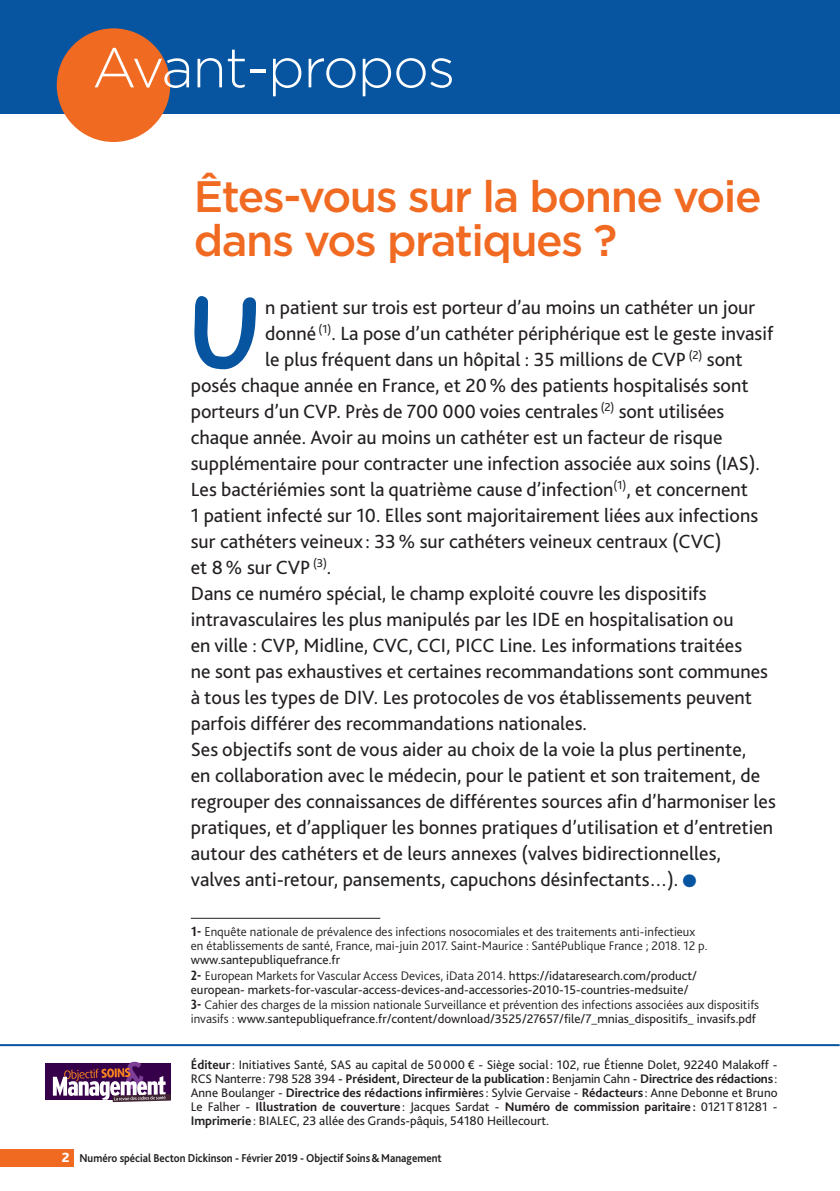
<style>
.page{position:relative;width:840px;height:1191px;background:#fff}
.page>*{position:absolute;margin:0;border:0;box-sizing:border-box;transform-origin:0 0}
.t1{font:700 94.4px "Comic Sans MS";color:#0755a0}
.t2{font:300 56px "Gotham";letter-spacing:-.025em;color:#fff}
.t3{font:500 44px/44px "Gotham";letter-spacing:-.035em;color:#f16a22}
.t4{font:20px "Bliss 2";color:#231f20}
.t5{font:13px/14px "Bliss 2";color:#231f20;text-align:justify}
.t6{font:300 13px/14px "Bliss 2";color:#231f20}
.t7{font:700 12px "Bliss 2";color:#231f20;scale:.9 1}
.s1{color:#0755a0}
.s2{font-family:"Dax OT";font-weight:700;font-stretch:condensed;font-size:13.6px}
.s3{font-size:13.6px}
.s4{font-weight:300}
.s5{font-weight:400}
.s6{font-weight:700}
.s7{font-weight:500}
.s8{font-weight:800;font-size:14px;color:#fff}
</style>
<div class="page">
<div style="left:0;top:0;width:839px;height:113px;background:#0755a0"></div>
<div style="left:0;top:1149px;width:74px;height:17px;background:#f16a22"></div>
<div style="left:57px;top:28px;width:113px;height:114px;background:#f16a22;border-radius:50%"></div>
<hr style="left:0;top:1044px;width:839px;height:2px;background:#0755a0">
<hr style="left:191px;top:917px;width:189px;height:1px;background:#231f20">
<div style="left:46px;top:1063px;width:125px;height:36px;background:#36004a"></div>
<svg style="left:53px;top:1061px;width:118px;height:41px"></svg>
<h2 class="t2" style="left:92px;top:48px;width:364px">Avant-propos</h2>
<h3 class="t3" style="left:194px;top:178px;width:569px">Êtes-vous sur la bonne voie dans vos pratiques ?</h3>
<h1 class="t1" style="left:191px;top:278px;width:71px">U</h1>
<p class="t4" style="left:265px;top:300px;width:491px">n patient sur trois est porteur d’au moins un cathéter un jour</p>
<p class="t4" style="left:265px;top:326px;width:509px">donné <sup>(1)</sup>. La pose d’un cathéter périphérique est le geste invasif</p>
<p class="t4" style="left:265px;top:352px;width:479px">le plus fréquent dans un hôpital : 35 millions de CVP <sup>(2)</sup> sont</p>
<p class="t4" style="left:191px;top:378px;width:559px">posés chaque année en France, et 20% des patients hospitalisés sont</p>
<p class="t4" style="left:191px;top:404px;width:534px">porteurs d’un CVP. Près de 700 000 voies centrales <sup>(2)</sup> sont utilisées</p>
<p class="t4" style="left:191px;top:430px;width:533px">chaque année. Avoir au moins un cathéter est un facteur de risque</p>
<p class="t4" style="left:191px;top:456px;width:570px">supplémentaire pour contracter une infection associée aux soins (IAS).</p>
<p class="t4" style="left:191px;top:482px;width:558px">Les bactériémies sont la quatrième cause d’infection<sup>(1)</sup>, et concernent</p>
<p class="t4" style="left:191px;top:508px;width:568px">1 patient infecté sur 10. Elles sont majoritairement liées aux infections</p>
<p class="t4" style="left:191px;top:534px;width:532px">sur cathéters veineux : 33% sur cathéters veineux centraux (CVC)</p>
<p class="t4" style="left:191px;top:560px;width:142px">et 8% sur CVP <sup>(3)</sup>.</p>
<p class="t4" style="left:191px;top:586px;width:517px">Dans ce numéro spécial, le champ exploité couvre les dispositifs</p>
<p class="t4" style="left:191px;top:612px;width:544px">intravasculaires les plus manipulés par les IDE en hospitalisation ou</p>
<p class="t4" style="left:191px;top:638px;width:552px">en ville : CVP, Midline, CVC, CCI, PICC Line. Les informations traitées</p>
<p class="t4" style="left:191px;top:664px;width:578px">ne sont pas exhaustives et certaines recommandations sont communes</p>
<p class="t4" style="left:191px;top:690px;width:562px">à tous les types de DIV. Les protocoles de vos établissements peuvent</p>
<p class="t4" style="left:191px;top:716px;width:397px">parfois différer des recommandations nationales.</p>
<p class="t4" style="left:191px;top:742px;width:556px">Ses objectifs sont de vous aider au choix de la voie la plus pertinente,</p>
<p class="t4" style="left:191px;top:768px;width:570px">en collaboration avec le médecin, pour le patient et son traitement, de</p>
<p class="t4" style="left:191px;top:794px;width:586px">regrouper des connaissances de différentes sources afin d’harmoniser les</p>
<p class="t4" style="left:191px;top:820px;width:583px">pratiques, et d’appliquer les bonnes pratiques d’utilisation et d’entretien</p>
<p class="t4" style="left:191px;top:846px;width:531px">autour des cathéters et de leurs annexes (valves bidirectionnelles,</p>
<p class="t4" style="left:191px;top:872px;width:507px">valves anti-retour, pansements, capuchons désinfectants…). <span class="s1">●</span></p>
<p class="t6" style="left:191px;top:925px;width:518px"><span class="s2">1-</span> <span class="s3">E</span>nquête nationale de prévalence des infections nosocomiales et des traitements anti-infectieux en établissements de santé, France, mai-juin 2017. Saint-Maurice : SantéPublique France ; 2018. 12 p.</p>
<p class="t5" style="left:191px;top:953px;width:507px;line-height:15.8px">www.santepubliquefrance.fr<br><span class="s2">2-</span> <span class="s4">European Markets for Vascular Access Devices, iData 2014.</span> https://idataresearch.com/product/</p>
<p class="t6" style="left:191px;top:982px;width:569px;line-height:15.8px"><span class="s5">european- markets-for-vascular-access-devices-and-accessories-2010-15-countries-medsuite/<br></span><span class="s2">3-</span> Cahier des charges de la mission nationale Surveillance et prévention des infections associées aux dispositifs</p>
<p class="t5" style="left:191px;top:1013px;width:566px"><span class="s4">invasifs :</span> www.santepubliquefrance.fr/content/download/3525/27657/file/7_mnias_dispositifs_ invasifs.pdf</p>
<p class="t5" style="left:191px;top:1059px;width:588px"><span class="s6">Éditeur</span>: Initiatives Santé, SAS au capital de 50000 € - Siège social: 102, rue Étienne Dolet, 92240 Malakoff - RCS Nanterre: 798 528 394 <span class="s7">-</span> <span class="s6">Président, Directeur de la publication:</span> Benjamin Cahn - <span class="s6">Directrice des rédactions</span> :<br>Anne Boulanger - <span class="s6">Directrice des rédactions infirmière</span>s: Sylvie Gervaise - <span class="s6">Rédacteurs</span> : Anne Debonne et Bruno Le Falher - <span class="s6">Illustration de couverture</span> : Jacques Sardat - <span class="s6">Numéro de commission paritaire :</span> 0121T81281 - <span class="s6">Imprimerie</span> : BIALEC, 23 allée des Grands-pâquis, 54180 Heillecourt.</p>
<p class="t7" style="left:62px;top:1153px;width:423px"><span class="s8">2</span> Numéro spécial Becton Dickinson - Février 2019 - Objectif Soins&amp;Management</p>
</div>
